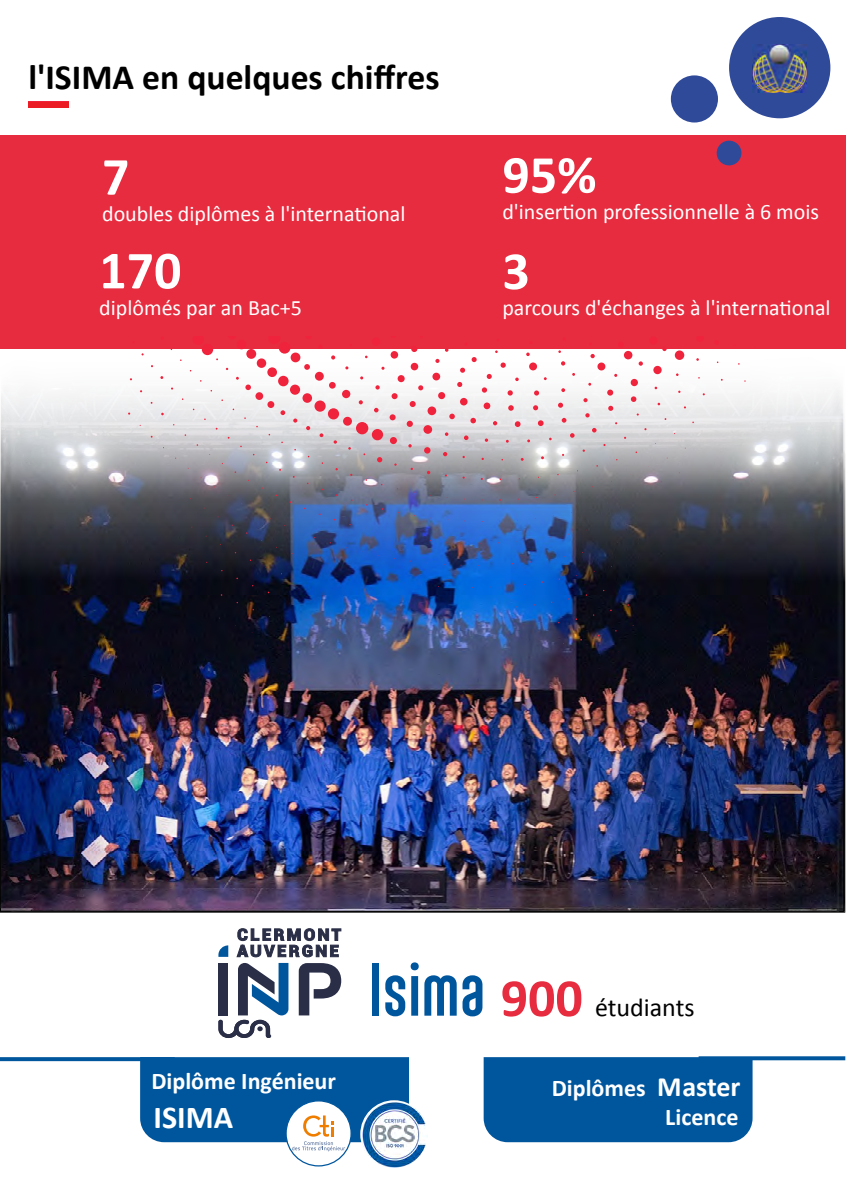
<style>
.page{position:relative;width:851px;height:1191px;background:#fff}
.page>*{position:absolute;margin:0;border:0;box-sizing:border-box;transform-origin:0 0}
.t1{font:700 54px "Calibri";color:#fff}
.t2{font:700 35.6px "Calibri";color:#000}
.t3{font:700 32px "Calibri";color:#fff}
.t4{font:26px "Calibri";color:#000}
.t5{font:700 24px/28.8px "Calibri";color:#fff;text-align:right}
.t6{font:22px "Calibri";color:#fff}
.s1{font-weight:700;font-size:54px;color:#e72c3f}
.s2{font-size:28px}
</style>
<div class="page">
<div style="left:28px;top:102px;width:41px;height:6px;background:#ec1c24"></div>
<div style="left:0;top:135px;width:845px;height:213px;background:#e72c3f"></div>
<div style="left:140px;top:1057px;width:269px;height:85px;background:#00569d"></div>
<div style="left:483px;top:1057px;width:269px;height:85px;background:#00569d"></div>
<img style="left:360px;top:1100px;width:68px;height:68px;border-radius:34px">
<div style="left:286px;top:1100px;width:65px;height:65px;background:#fff;border-radius:50%"></div>
<svg style="left:292px;top:1115px;width:53px;height:36px"></svg>
<div style="left:285px;top:1100px;width:66px;height:66px;border:1px solid #00569d;border-radius:50%"></div>
<svg style="left:218px;top:928px;width:124px;height:110px"></svg>
<div style="left:372px;top:963px;width:7px;height:52px;background:#00569d"></div>
<svg style="left:385px;top:962px;width:33px;height:54px"></svg>
<svg style="left:424px;top:975px;width:32px;height:40px"></svg>
<svg style="left:462px;top:975px;width:20px;height:41px"></svg>
<svg style="left:0;top:1057px;width:175px;height:4px"></svg>
<svg style="left:698px;top:1056px;width:147px;height:4px"></svg>
<img style="left:3px;top:348px;width:839px;height:561px">
<div style="left:729px;top:17px;width:101px;height:101px;background:#304a9a;border-radius:50%"></div>
<div style="left:670px;top:75px;width:47px;height:47px;background:#304a9a;border-radius:50%"></div>
<div style="left:716px;top:141px;width:25px;height:24px;background:#304a9a;border-radius:50%"></div>
<img style="left:752px;top:44px;width:54px;height:48px">
<svg style="left:526px;top:352px;width:3px;height:4px"></svg>
<svg style="left:445px;top:348px;width:3px;height:4px"></svg>
<svg style="left:471px;top:357px;width:5px;height:5px"></svg>
<svg style="left:500px;top:362px;width:5px;height:6px"></svg>
<div style="left:529px;top:362px;width:8px;height:8px;background:#ef233c;border-radius:50%"></div>
<svg style="left:561px;top:361px;width:4px;height:4px"></svg>
<svg style="left:590px;top:354px;width:4px;height:4px"></svg>
<svg style="left:411px;top:348px;width:6px;height:4px"></svg>
<svg style="left:435px;top:359px;width:4px;height:4px"></svg>
<svg style="left:460px;top:368px;width:5px;height:5px"></svg>
<svg style="left:486px;top:374px;width:5px;height:5px"></svg>
<svg style="left:515px;top:377px;width:3px;height:4px"></svg>
<div style="left:597px;top:362px;width:8px;height:8px;background:#ef233c;border-radius:50%"></div>
<div style="left:623px;top:351px;width:9px;height:8px;background:#ef233c;border-radius:50%"></div>
<div style="left:649px;top:336px;width:8px;height:8px;background:#ef233c;border-radius:50%"></div>
<div style="left:372px;top:337px;width:8px;height:9px;background:#ef233c;border-radius:50%"></div>
<div style="left:390px;top:351px;width:8px;height:7px;background:#ef233c;border-radius:50%"></div>
<div style="left:410px;top:363px;width:8px;height:7px;background:#ef233c;border-radius:50%"></div>
<div style="left:432px;top:373px;width:8px;height:7px;background:#ef233c;border-radius:50%"></div>
<svg style="left:457px;top:382px;width:5px;height:5px"></svg>
<svg style="left:481px;top:387px;width:6px;height:6px"></svg>
<svg style="left:507px;top:390px;width:5px;height:5px"></svg>
<svg style="left:534px;top:390px;width:5px;height:5px"></svg>
<svg style="left:561px;top:388px;width:4px;height:4px"></svg>
<svg style="left:638px;top:361px;width:4px;height:5px"></svg>
<svg style="left:662px;top:348px;width:4px;height:3px"></svg>
<div style="left:397px;top:375px;width:7px;height:7px;background:#ef233c;border-radius:50%"></div>
<svg style="left:418px;top:385px;width:5px;height:5px"></svg>
<div style="left:438px;top:392px;width:7px;height:7px;background:#ef233c;border-radius:50%"></div>
<div style="left:460px;top:398px;width:7px;height:7px;background:#ef233c;border-radius:50%"></div>
<div style="left:483px;top:402px;width:7px;height:7px;background:#ef233c;border-radius:50%"></div>
<svg style="left:508px;top:405px;width:5px;height:6px"></svg>
<svg style="left:533px;top:405px;width:5px;height:5px"></svg>
<svg style="left:558px;top:403px;width:5px;height:5px"></svg>
<svg style="left:583px;top:398px;width:4px;height:4px"></svg>
<svg style="left:607px;top:389px;width:6px;height:6px"></svg>
<div style="left:630px;top:379px;width:8px;height:7px;background:#ef233c;border-radius:50%"></div>
<div style="left:653px;top:366px;width:8px;height:8px;background:#ef233c;border-radius:50%"></div>
<svg style="left:674px;top:350px;width:10px;height:10px"></svg>
<svg style="left:331px;top:355px;width:4px;height:4px"></svg>
<svg style="left:375px;top:385px;width:4px;height:4px"></svg>
<svg style="left:391px;top:393px;width:6px;height:6px"></svg>
<svg style="left:409px;top:401px;width:6px;height:6px"></svg>
<div style="left:427px;top:406px;width:9px;height:9px;background:#ef233c;border-radius:50%"></div>
<svg style="left:449px;top:414px;width:6px;height:5px"></svg>
<svg style="left:470px;top:418px;width:6px;height:5px"></svg>
<svg style="left:493px;top:421px;width:4px;height:4px"></svg>
<svg style="left:514px;top:421px;width:6px;height:6px"></svg>
<svg style="left:537px;top:420px;width:6px;height:6px"></svg>
<svg style="left:561px;top:418px;width:5px;height:5px"></svg>
<svg style="left:585px;top:413px;width:4px;height:4px"></svg>
<svg style="left:608px;top:406px;width:5px;height:5px"></svg>
<svg style="left:630px;top:396px;width:6px;height:6px"></svg>
<div style="left:279px;top:342px;width:11px;height:11px;background:#ef233c;border-radius:50%"></div>
<div style="left:290px;top:352px;width:10px;height:10px;background:#ef233c;border-radius:50%"></div>
<svg style="left:304px;top:364px;width:6px;height:6px"></svg>
<div style="left:315px;top:372px;width:9px;height:9px;background:#ef233c;border-radius:50%"></div>
<div style="left:329px;top:382px;width:6px;height:7px;background:#ef233c;border-radius:50%"></div>
<div style="left:342px;top:390px;width:8px;height:8px;background:#ef233c;border-radius:50%"></div>
<svg style="left:359px;top:400px;width:4px;height:4px"></svg>
<svg style="left:374px;top:408px;width:4px;height:4px"></svg>
<svg style="left:389px;top:414px;width:6px;height:6px"></svg>
<div style="left:406px;top:421px;width:7px;height:6px;background:#ef233c;border-radius:50%"></div>
<div style="left:423px;top:425px;width:9px;height:9px;background:#ef233c;border-radius:50%"></div>
<svg style="left:445px;top:432px;width:3px;height:4px"></svg>
<svg style="left:464px;top:435px;width:4px;height:5px"></svg>
<svg style="left:484px;top:438px;width:4px;height:4px"></svg>
<svg style="left:570px;top:433px;width:4px;height:5px"></svg>
<svg style="left:592px;top:428px;width:4px;height:4px"></svg>
<div style="left:237px;top:340px;width:9px;height:9px;background:#ef233c;border-radius:50%"></div>
<div style="left:246px;top:349px;width:10px;height:10px;background:#ef233c;border-radius:50%"></div>
<div style="left:257px;top:358px;width:9px;height:10px;background:#ef233c;border-radius:50%"></div>
<div style="left:267px;top:367px;width:10px;height:10px;background:#ef233c;border-radius:50%"></div>
<div style="left:278px;top:376px;width:10px;height:10px;background:#ef233c;border-radius:50%"></div>
<div style="left:290px;top:384px;width:10px;height:11px;background:#ef233c;border-radius:50%"></div>
<div style="left:302px;top:393px;width:10px;height:10px;background:#ef233c;border-radius:50%"></div>
<div style="left:314px;top:400px;width:11px;height:12px;background:#ef233c;border-radius:50%"></div>
<div style="left:328px;top:408px;width:11px;height:11px;background:#ef233c;border-radius:50%"></div>
<div style="left:343px;top:417px;width:9px;height:9px;background:#ef233c;border-radius:50%"></div>
<div style="left:356px;top:422px;width:12px;height:12px;background:#ef233c;border-radius:50%"></div>
<div style="left:372px;top:429px;width:11px;height:11px;background:#ef233c;border-radius:50%"></div>
<div style="left:390px;top:437px;width:7px;height:7px;background:#ef233c;border-radius:50%"></div>
<svg style="left:424px;top:447px;width:6px;height:6px"></svg>
<svg style="left:443px;top:452px;width:4px;height:4px"></svg>
<div style="left:202px;top:344px;width:11px;height:11px;background:#ef233c;border-radius:50%"></div>
<svg style="left:245px;top:384px;width:6px;height:6px"></svg>
<div style="left:255px;top:392px;width:8px;height:8px;background:#ef233c;border-radius:50%"></div>
<div style="left:267px;top:401px;width:7px;height:7px;background:#ef233c;border-radius:50%"></div>
<svg style="left:280px;top:410px;width:5px;height:5px"></svg>
<svg style="left:293px;top:418px;width:4px;height:4px"></svg>
<svg style="left:306px;top:426px;width:4px;height:4px"></svg>
<svg style="left:319px;top:433px;width:4px;height:4px"></svg>
<svg style="left:333px;top:440px;width:4px;height:4px"></svg>
<svg style="left:377px;top:457px;width:5px;height:5px"></svg>
<svg style="left:845px;top:575px;width:1px;height:252px"></svg>
<p class="t2" style="left:28px;top:54px;width:412px">l'ISIMA en quelques chiffres</p>
<p class="t1" style="left:102px;top:142px;width:29px">7</p>
<p class="t6" style="left:102px;top:200px;width:305px">doubles diplômes à l'international</p>
<p class="t1" style="left:99px;top:236px;width:84px">170</p>
<p class="t6" style="left:99px;top:293px;width:204px">diplômés par an Bac+5</p>
<p class="t1" style="left:502px;top:140px;width:96px">95%</p>
<p class="t6" style="left:502px;top:198px;width:318px">d'insertion professionnelle à 6 mois</p>
<p class="t1" style="left:502px;top:236px;width:29px">3</p>
<p class="t6" style="left:502px;top:294px;width:330px">parcours d'échanges à l'international</p>
<p class="t5" style="left:151px;top:1067px;width:186px">Diplôme Ingénieur</p>
<p class="t3" style="left:153px;top:1096px;width:81px">ISIMA</p>
<p class="t4" style="left:500px;top:991px;width:195px"><span class="s1">900</span> étudiants</p>
<p class="t5" style="left:551px;top:1073px;width:190px">Diplômes <span class="s2">Master<br></span>Licence</p>
</div>
